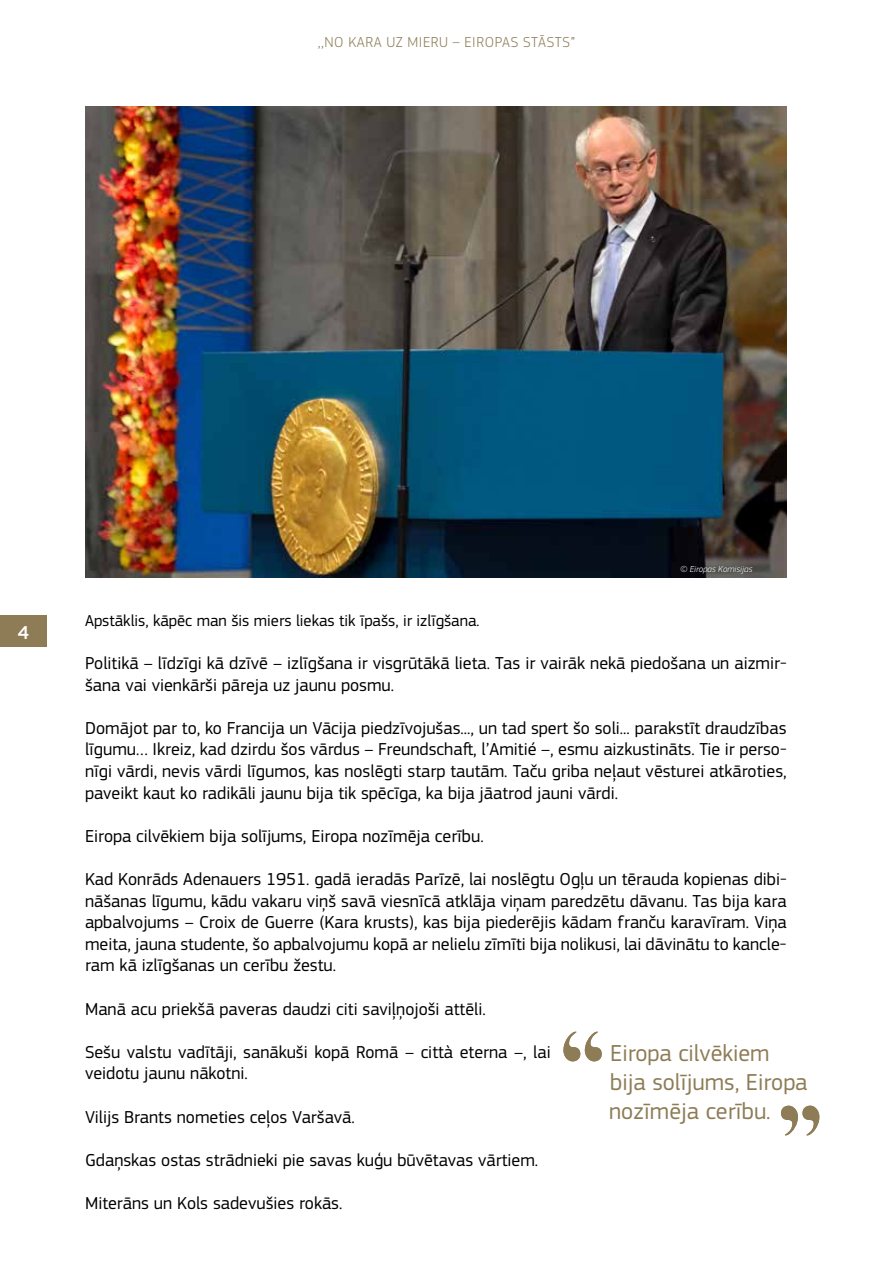
<style>
.page{position:relative;width:893px;height:1263px;background:#fff}
.page>*{position:absolute;margin:0;border:0;box-sizing:border-box;transform-origin:0 0}
.t1{font:24px/28.8px "EC Square Sans Pro";color:#8d7c55}
.t2{font:500 19.5px "EC Square Sans Pro";color:#fff}
.t3{font:18px/21.6px "EC Square Sans Pro";color:#000}
.t4{font:16.5px "EC Square Sans Pro";color:#000}
.t5{font:300 15px "EC Square Sans Pro";letter-spacing:.04em;color:#8d7c55}
.t6{font:italic 300 9px "EC Square Sans Pro";color:#fff}
</style>
<div class="page">
<div style="left:0;top:616px;width:47px;height:31px;background:#8d7c55"></div>
<img style="left:85px;top:106px;width:702px;height:471px">
<svg style="left:563px;top:1032px;width:39px;height:30px"></svg>
<svg style="left:781px;top:1105px;width:39px;height:30px"></svg>
<p class="t5" style="left:318px;top:33px;width:259px">,,NO KARA UZ MIERU – EIROPAS STĀSTS”</p>
<p class="t2" style="left:18px;top:621px;width:13px">4</p>
<p class="t6" style="left:680px;top:563px;width:74px">© Eiropas Komisijas</p>
<p class="t4" style="left:85px;top:611px;width:396px">Apstāklis, kāpēc man šis miers liekas tik īpašs, ir izlīgšana.</p>
<p class="t3" style="left:85px;top:652px;width:703px">Politikā – līdzīgi kā dzīvē – izlīgšana ir visgrūtākā lieta. Tas ir vairāk nekā piedošana un aizmir&shy;šana vai vienkārši pāreja uz jaunu posmu.</p>
<p class="t3" style="left:85px;top:717px;width:703px;text-align:justify">Domājot par to, ko Francija un Vācija piedzīvojušas..., un tad spert šo soli... parakstīt draudzības līgumu… I kreiz, kad dzirdu šos vārdus – Freundschaft, l’Amitié –, esmu aizkustināts. Tie ir perso&shy;nīgi vārdi, nevis vārdi līgumos, kas noslēgti starp tautām. Taču griba neļaut vēsturei atkāroties, paveikt kaut ko radikāli jaunu bija tik spēcīga, ka bija jāatrod jauni vārdi.</p>
<p class="t3" style="left:85px;top:825px;width:400px">Eiropa cilvēkiem bija solījums, Eiropa nozīmēja cerību.</p>
<p class="t3" style="left:85px;top:868px;width:703px;text-align:justify">Kad Konrāds Adenauers 1951. gadā ieradās Parīzē, lai noslēgtu Ogļu un tērauda kopienas dibi&shy;nāšanas līgumu, kādu vakaru viņš savā viesnīcā atklāja viņam paredzētu dāvanu. Tas bija kara apbalvojums – Croix de Guerre (Kara krusts), kas bija piederējis kādam franču karavīram. Viņa meita, jauna studente, šo apbalvojumu kopā ar nelielu zīmīti bija nolikusi, lai dāvinātu to kancle&shy;ram kā izlīgšanas un cerību žestu.</p>
<p class="t3" style="left:85px;top:998px;width:402px">Manā acu priekšā paveras daudzi citi saviļņojoši attēli.</p>
<p class="t3" style="left:85px;top:1041px;width:467px">Sešu valstu vadītāji, sanākuši kopā Romā – città eterna –, lai veidotu jaunu nākotni.</p>
<p class="t3" style="left:85px;top:1106px;width:271px">Vilijs Brants nometies ceļos Varšavā.</p>
<p class="t3" style="left:85px;top:1149px;width:455px">Gdaņskas ostas strādnieki pie savas kuģu būvētavas vārtiem.</p>
<p class="t3" style="left:85px;top:1192px;width:259px">Miterāns un Kols sadevušies rokās.</p>
<h1 class="t1" style="left:609px;top:1039px;width:200px">Eiropa cilvēkiem bija solījums, Eiropa nozīmēja cerību.</h1>
</div>
